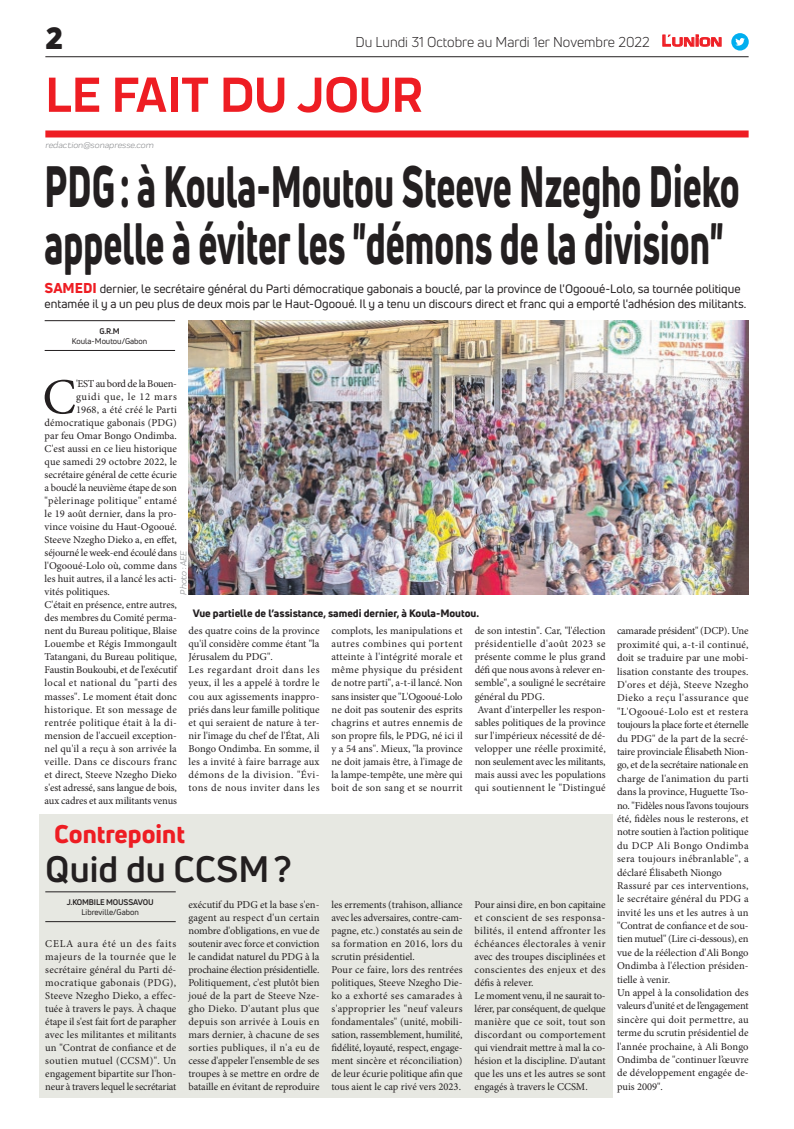
<style>
.page{position:relative;width:794px;height:1129px;background:#fff}
.page>*{position:absolute;margin:0;border:0;box-sizing:border-box;transform-origin:0 0}
.t1{font:800 57px/57px "Uni Neue";color:#231f20;scale:.63 1}
.t2{font:700 51px "Praktika";color:#ee1d23}
.t3{font:50.5px "Minion Pro";color:#231f20}
.t4{font:700 36px "Uni Neue";color:#231f20}
.t5{font:900 30px "Uni Neue";color:#231f20}
.t6{font:800 25px "Uni Neue";color:#ee1d23}
.t7{font:14px "Uni Neue";color:#231f20}
.t8{font:12px/14.4px "Uni Neue";color:#231f20}
.t9{font:10.5px/13px "Minion Pro";color:#231f20}
.t10{font:10.5px "Minion Pro";letter-spacing:.03em;color:#231f20}
.t11{font:10.5px "Minion Pro";letter-spacing:-.02em;color:#231f20}
.t12{font:800 10.5px "Uni Neue";color:#231f20}
.t13{font:10.5px "Minion Pro";letter-spacing:-.025em;color:#231f20}
.t14{font:10.5px "Minion Pro";letter-spacing:.025em;color:#231f20}
.t15{font:10.5px "Minion Pro";letter-spacing:-.03em;color:#231f20}
.t16{font:10.5px "Minion Pro";letter-spacing:.06em;color:#231f20}
.t17{font:italic 9px "Praktika";color:#818386}
.t18{font:8px "Uni Neue";color:#231f20}
.t19{font:700 8px "Uni Neue";letter-spacing:-.02em;color:#231f20}
.s1{font-family:"Eurostile";font-weight:600;font-size:14.9px;color:#ee1d23}
.s2{font-family:"Eurostile";font-weight:600;font-size:11.4px;color:#ee1d23}
.s3{font-weight:800;font-size:14px;color:#ee1d23}
</style>
<div class="page">
<div style="left:39px;top:814px;width:573px;height:283px;background:#e7e8e2"></div>
<hr style="left:45px;top:56px;width:703px;height:1px;background:#231f20">
<div style="left:45px;top:130px;width:703px;height:7px;background:#ee1d23"></div>
<svg style="left:662px;top:34px;width:60px;height:13px"></svg>
<div style="left:731px;top:33px;width:17px;height:18px;background:#00aeef;border-radius:50%"></div>
<svg style="left:735px;top:38px;width:10px;height:8px"></svg>
<hr style="left:45px;top:350px;width:130px;height:1px;background:#231f20">
<hr style="left:45px;top:320px;width:130px;height:1px;background:#231f20">
<hr style="left:45px;top:920px;width:131px;height:1px;background:#231f20">
<hr style="left:45px;top:891px;width:131px;height:1px;background:#231f20">
<img style="left:189px;top:320px;width:559px;height:274px">
<h3 class="t5" style="left:45px;top:17px;width:19px">2</h3>
<h2 class="t2" style="left:45px;top:54px;width:378px">LE FAIT DU JOUR</h2>
<p class="t17" style="left:45px;top:138px;width:110px">redaction@sonapresse.com</p>
<h3 class="t7" style="left:355px;top:33px;width:368px">Du Lundi 31 Octobre au Mardi 1er Novembre 2022 <span class="s1">L</span><span class="s2">UNION</span></h3>
<h1 class="t1" style="left:45px;top:157px;width:1104px">PDG: à Koula-Moutou Steeve Nzegho Dieko appelle à éviter les "démons de la division"</h1>
<p class="t8" style="left:45px;top:281px;width:703px"><span class="s3">SAMEDI</span> dernier, le secrétaire général du Parti démocratique gabonais a bouclé, par la province de l'Ogooué-Lolo, sa tournée politique entamée il y a un peu plus de deux mois par le Haut-Ogooué. Il y a tenu un discours direct et franc qui a emporté l'adhésion des militants.</p>
<p class="t19" style="left:99px;top:325px;width:22px">G.R.M</p>
<p class="t18" style="left:72px;top:336px;width:77px">Koula-Moutou/Gabon</p>
<h3 class="t3" style="left:42px;top:363px;width:35px">C</h3>
<p class="t15" style="left:76px;top:377px;width:102px">'EST au bord de la Bouen-</p>
<p class="t16" style="left:76px;top:390px;width:102px">guidi que, le 12 mars</p>
<p class="t9" style="left:76px;top:403px;width:102px">1968, a été créé le Parti</p>
<p class="t9" style="left:45px;top:416px;width:134px">démocratique gabonais (PDG)</p>
<p class="t9" style="left:45px;top:429px;width:134px">par feu Omar Bongo Ondimba.</p>
<p class="t9" style="left:45px;top:442px;width:134px">C'est aussi en ce lieu historique</p>
<p class="t9" style="left:45px;top:455px;width:134px">que samedi 29 octobre 2022, le</p>
<p class="t9" style="left:45px;top:468px;width:134px">secrétaire général de cette écurie</p>
<p class="t13" style="left:45px;top:481px;width:134px">a bouclé la neuvième étape de son</p>
<p class="t10" style="left:45px;top:494px;width:134px">"pèlerinage politique" entamé</p>
<p class="t9" style="left:45px;top:507px;width:134px">le 19 août dernier, dans la pro-</p>
<p class="t9" style="left:45px;top:520px;width:134px">vince voisine du Haut-Ogooué.</p>
<p class="t9" style="left:45px;top:533px;width:134px">Steeve Nzegho Dieko a, en effet,</p>
<p class="t11" style="left:45px;top:546px;width:134px">séjourné le week-end écoulé dans</p>
<p class="t9" style="left:45px;top:559px;width:134px">l'Ogooué-Lolo où, comme dans</p>
<p class="t9" style="left:45px;top:572px;width:134px">les huit autres, il a lancé les acti-</p>
<p class="t9" style="left:45px;top:585px;width:67px">vités politiques.</p>
<p class="t9" style="left:45px;top:598px;width:134px">C'était en présence, entre autres,</p>
<p class="t9" style="left:45px;top:611px;width:134px">des membres du Comité perma-</p>
<p class="t9" style="left:45px;top:624px;width:134px">nent du Bureau politique, Blaise</p>
<p class="t9" style="left:45px;top:637px;width:134px">Louembe et Régis Immongault</p>
<p class="t9" style="left:45px;top:650px;width:134px">Tatangani, du Bureau politique,</p>
<p class="t11" style="left:45px;top:663px;width:134px">Faustin Boukoubi, et de l'exécutif</p>
<p class="t10" style="left:45px;top:676px;width:134px">local et national du "parti des</p>
<p class="t9" style="left:45px;top:689px;width:134px">masses". Le moment était donc</p>
<p class="t14" style="left:45px;top:702px;width:134px">historique. Et son message de</p>
<p class="t10" style="left:45px;top:715px;width:134px">rentrée politique était à la di-</p>
<p class="t9" style="left:45px;top:728px;width:134px">mension de l'accueil exception-</p>
<p class="t9" style="left:45px;top:741px;width:134px">nel qu'il a reçu à son arrivée la</p>
<p class="t10" style="left:45px;top:754px;width:134px">veille. Dans ce discours franc</p>
<p class="t9" style="left:45px;top:767px;width:134px">et direct, Steeve Nzegho Dieko</p>
<p class="t9" style="left:45px;top:780px;width:134px">s'est adressé, sans langue de bois,</p>
<p class="t9" style="left:45px;top:793px;width:134px">aux cadres et aux militants venus</p>
<p class="t17" style="left:177px;top:594px;width:46px;rotate:-90deg">Photo : AEE</p>
<p class="t12" style="left:193px;top:605px;width:288px">Vue partielle de l’assistance, samedi dernier, à Koula-Moutou.</p>
<p class="t9" style="left:189px;top:624px;width:133px">des quatre coins de la province qu'il considère comme étant "la<br>Jérusalem du PDG".<br>Les regardant droit dans les yeux, il les a appelé à tordre le cou aux agissements inappro&shy;priés dans leur famille politique et qui seraient de nature à ter&shy;nir l'image du chef de l'État, Ali<br>Bongo Ondimba. En somme, il les a invité à faire barrage aux démons de la division. "Évi&shy;tons de nous inviter dans les</p>
<p class="t9" style="left:331px;top:624px;width:133px;text-align:justify">complots, les manipulations et autres combines qui portent atteinte à l'intégrité morale et même physique du président de notre parti", a-t-il lancé. Non sans insister que "L'Ogooué-Lolo ne doit pas soutenir des esprits chagrins et autres ennemis de son propre fils, le PDG, né ici il y a 54 ans". Mieux, "la province ne doit jamais être, à l'image de la lampe-tempête, une mère qui boit de son sang et se nourrit</p>
<p class="t9" style="left:474px;top:624px;width:133px">de son intestin". Car, "l'élection présidentielle d'août 2023 se présente comme le plus grand défi que nous avons à relever en&shy;semble", a souligné le secrétaire général du PDG.<br>Avant d'interpeller les respon&shy;sables politiques de la province sur l'impérieux nécessité de dé&shy;velopper une réelle proximité, non seulement avec les militants, mais aussi avec les populations qui soutiennent le "Distingué</p>
<p class="t9" style="left:617px;top:624px;width:133px;line-height:13.4px">camarade président" (DCP). Une proximité qui, a-t-il continué, doit se traduire par une mobi&shy;lisation constante des troupes.<br>D'ores et déjà, Steeve Nzegho<br>Dieko a reçu l'assurance que "L'Ogooué-Lolo est et restera toujours la place forte et éternelle du PDG" de la part de la secré&shy;taire provinciale Élisabeth Nion&shy;go, et de la secrétaire nationale en charge de l'animation du parti dans la province, Huguette Tso&shy;no. "Fidèles nous l’avons toujours été, fidèles nous le resterons, et notre soutien à l’action politique du DCP Ali Bongo Ondimba sera toujours inébranlable", a déclaré Élisabeth Niongo<br>Rassuré par ces interventions, le secrétaire général du PDG a invité les uns et les autres à un "Contrat de confiance et de sou&shy;tien mutuel" (Lire ci-dessous), en vue de la réélection d'Ali Bongo<br>Ondimba à l'élection présiden&shy;tielle à venir.<br>Un appel à la consolidation des valeurs d’unité et de l’engagement sincère qui doit permettre, au terme du scrutin présidentiel de l'année prochaine, à Ali Bongo<br>Ondimba de "continuer l’œuvre de développement engagée de&shy;puis 2009".</p>
<h3 class="t6" style="left:54px;top:817px;width:132px">Contrepoint</h3>
<h3 class="t4" style="left:45px;top:846px;width:248px">Quid du CCSM?</h3>
<p class="t19" style="left:67px;top:896px;width:88px">J.KOMBILE MOUSSAVOU</p>
<p class="t18" style="left:81px;top:907px;width:59px">Libreville/Gabon</p>
<p class="t9" style="left:188px;top:897px;width:133px;text-align:justify">exécutif du PDG et la base s'en&shy;gagent au respect d'un certain nombre d'obligations, en vue de soutenir avec force et conviction le candidat naturel du PDG à la prochaine élection présidentielle.<br>Politiquement, c'est plutôt bien joué de la part de Steeve Nze&shy;gho Dieko. D'autant plus que depuis son arrivée à Louis en mars dernier, à chacune de ses sorties publiques, il n'a eu de cesse d'appeler l'ensemble de ses troupes à se mettre en ordre de bataille en évitant de reproduire</p>
<p class="t9" style="left:331px;top:897px;width:133px">les errements (trahison, alliance avec les adversaires, contre-cam&shy;pagne, etc.) constatés au sein de sa formation en 2016, lors du scrutin présidentiel.<br>Pour ce faire, lors des rentrées politiques, Steeve Nzegho Die&shy;ko a exhorté ses camarades à s'approprier les "neuf valeurs fondamentales" (unité, mobili&shy;sation, rassemblement, humilité, fidélité, loyauté, respect, engage&shy;ment sincère et réconciliation) de leur écurie politique afin que tous aient le cap rivé vers 2023.</p>
<p class="t9" style="left:474px;top:897px;width:133px">Pour ainsi dire, en bon capitaine et conscient de ses responsa&shy;bilités, il entend affronter les échéances électorales à venir avec des troupes disciplinées et conscientes des enjeux et des défis à relever.<br>Le moment venu, il ne saurait to&shy;lérer, par conséquent, de quelque manière que ce soit, tout son discordant ou comportement qui viendrait mettre à mal la co&shy;hésion et la discipline. D'autant que les uns et les autres se sont engagés à travers le CCSM.</p>
<p class="t9" style="left:45px;top:936px;width:133px;text-align:justify">CELA aura été un des faits majeurs de la tournée que le secrétaire général du Parti dé&shy;mocratique gabonais (PDG), Steeve Nzegho Dieko, a effec&shy;tuée à travers le pays. À chaque étape il s'est fait fort de parapher avec les militantes et militants un "Contrat de confiance et de soutien mutuel (CCSM)". Un engagement bipartite sur l'hon&shy;neur à travers lequel le secrétariat</p>
</div>
